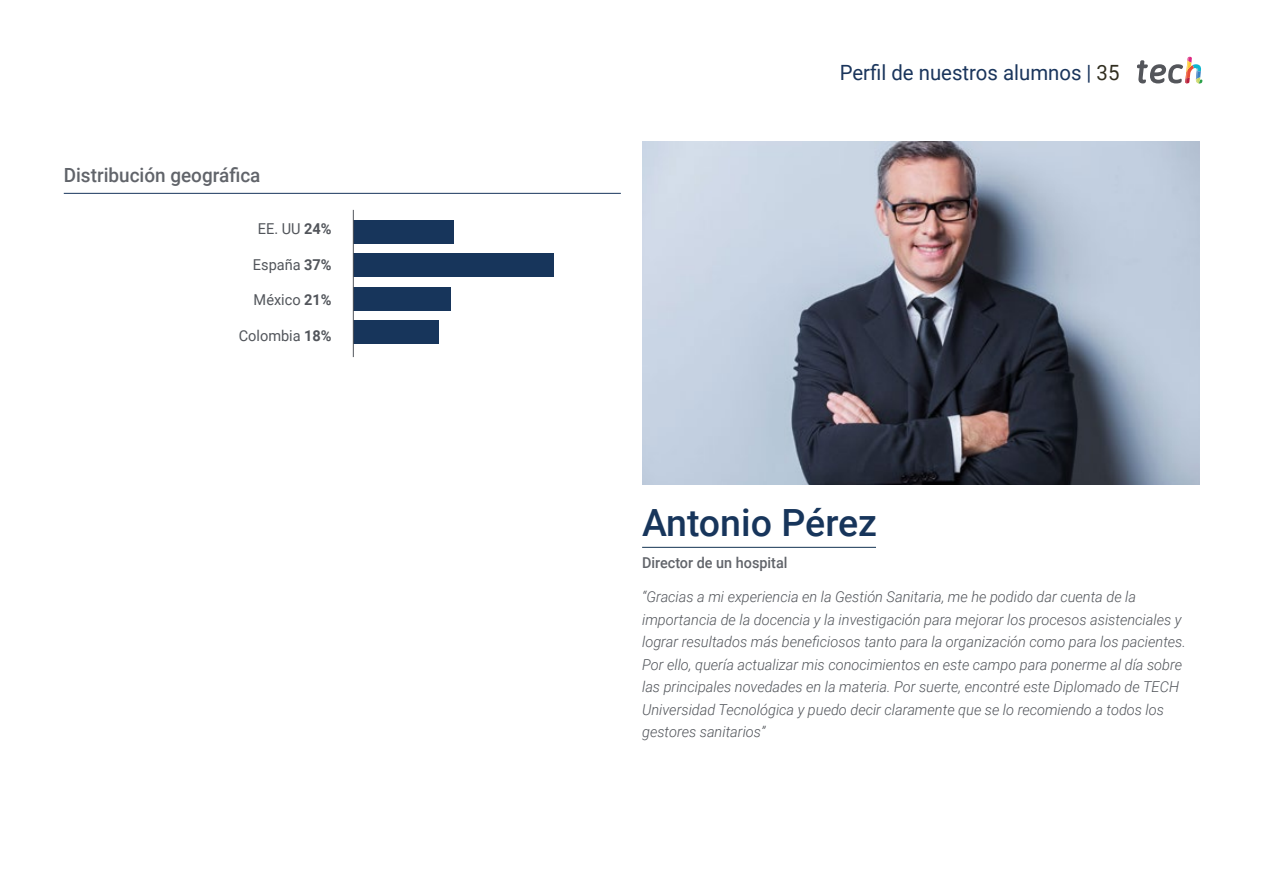
<style>
.page{position:relative;width:1263px;height:893px;background:#fff}
.page>*{position:absolute;margin:0;border:0;box-sizing:border-box;transform-origin:0 0}
.t1{font:500 37.5px "Roboto";color:#17355b}
.t2{font:21px "Roboto";color:#1a355c}
.t3{font:500 19.5px "Roboto";color:#61646a}
.t4{font:italic 300 15px/22.5px "Roboto";color:#52555b}
.t5{font:15px "Roboto";color:#52555b}
.t6{font:500 15px "Roboto";color:#61646a;scale:.96 1}
.s1{font-weight:700}
.s2{color:#312e20}
</style>
<div class="page">
<svg style="left:1137px;top:57px;width:65px;height:27px"></svg>
<hr style="left:642px;top:547px;width:234px;height:1px;background:#123352">
<img style="left:642px;top:141px;width:557px;height:343px">
<hr style="left:64px;top:193px;width:557px;height:1px;background:#17355b">
<div style="left:353px;top:220px;width:101px;height:24px;background:#17355b"></div>
<div style="left:353px;top:254px;width:201px;height:23px;background:#17355b"></div>
<div style="left:353px;top:287px;width:98px;height:23px;background:#17355b"></div>
<div style="left:353px;top:320px;width:86px;height:24px;background:#17355b"></div>
<hr style="left:353px;top:210px;width:1px;height:147px;background:#52555b">
<h3 class="t3" style="left:64px;top:161px;width:198px">Distribución geográfica</h3>
<p class="t5" style="left:258px;top:218px;width:75px">EE. UU <span class="s1">24%</span></p>
<p class="t5" style="left:253px;top:254px;width:80px">España <span class="s1">37%</span></p>
<p class="t5" style="left:254px;top:289px;width:80px">México <span class="s1">21%</span></p>
<p class="t5" style="left:239px;top:325px;width:94px">Colombia <span class="s1">18%</span></p>
<h2 class="t2" style="left:840px;top:57px;width:281px">Perfil de nuestros alumnos | <span class="s2">35</span></h2>
<h1 class="t1" style="left:642px;top:496px;width:237px">Antonio Pérez</h1>
<p class="t6" style="left:642px;top:552px;width:153px">Director de un hospital</p>
<p class="t4" style="left:642px;top:585px;width:545px">“Gracias a mi experiencia en la Gestión Sanitaria, me he podido dar cuenta de la importancia de la docencia y la investigación para mejorar los procesos asistenciales y lograr resultados más beneficiosos tanto para la organización como para los pacientes.<br>Por ello, quería actualizar mis conocimientos en este campo para ponerme al día sobre las principales novedades en la materia. Por suerte, encontré este Diplomado de TECH Universidad Tecnológica y puedo decir claramente que se lo recomiendo a todos los gestores sanitarios”</p>
</div>
